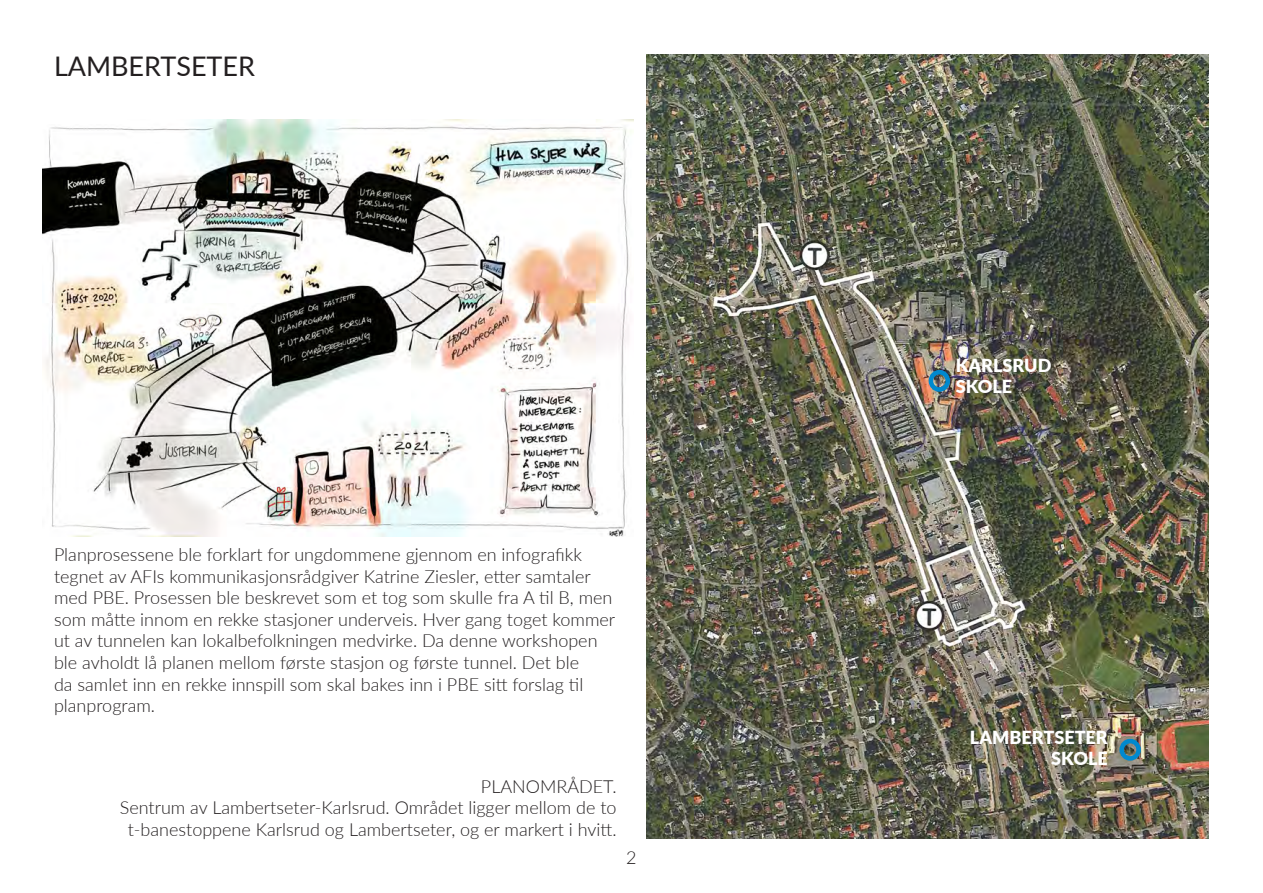
<style>
.page{position:relative;width:1263px;height:893px;background:#fff}
.page>*{position:absolute;margin:0;border:0;box-sizing:border-box;transform-origin:0 0}
.t1{font:27px "Lato";color:#231f20}
.t2{font:300 18px/21.6px "Lato";color:#231f20;text-align:center}
.t3{font:900 18px/21.6px "Lato";color:#fff}
</style>
<div class="page">
<img style="left:646px;top:54px;width:563px;height:785px">
<div style="left:929px;top:370px;width:21px;height:22px;border:4px solid #0089cf;border-radius:50%"></div>
<div style="left:1119px;top:739px;width:22px;height:22px;border:4px solid #0089cf;border-radius:50%"></div>
<img style="left:43px;top:119px;width:591px;height:418px">
<p class="t1" style="left:54px;top:47px;width:203px">LAMBERTSETER</p>
<p class="t2" style="left:54px;top:543px;width:563px;text-align:left">Planprosessene ble forklart for ungdommene gjennom en infografikk tegnet av AFIs kommunikasjonsrådgiver Katrine Ziesler, etter samtaler med PBE. Prosessen ble beskrevet som et tog som skulle fra A til B, men som måtte innom en rekke stasjoner underveis. Hver gang toget kommer ut av tunnelen kan lokalbefolkningen medvirke. Da denne workshopen ble avholdt lå planen mellom første stasjon og første tunnel. Det ble<br>da samlet inn en rekke innspill som skal bakes inn i PBE sitt forslag til planprogram.</p>
<p class="t2" style="left:481px;top:775px;width:137px">PLANOMRÅDET.</p>
<p class="t2" style="left:120px;top:796px;width:498px">Sentrum av Lambertseter-Karlsrud. Området ligger mellom de to t-banestoppene Karlsrud og Lambertseter, og er markert i hvitt.</p>
<p class="t2" style="left:626px;top:846px;width:12px">2</p>
<p class="t3" style="left:956px;top:353px;width:97px">KARLSRUD<br>SKOLE</p>
<p class="t3" style="left:970px;top:726px;width:139px;text-align:right">LAMBERTSETER<br>SKOLE</p>
</div>
